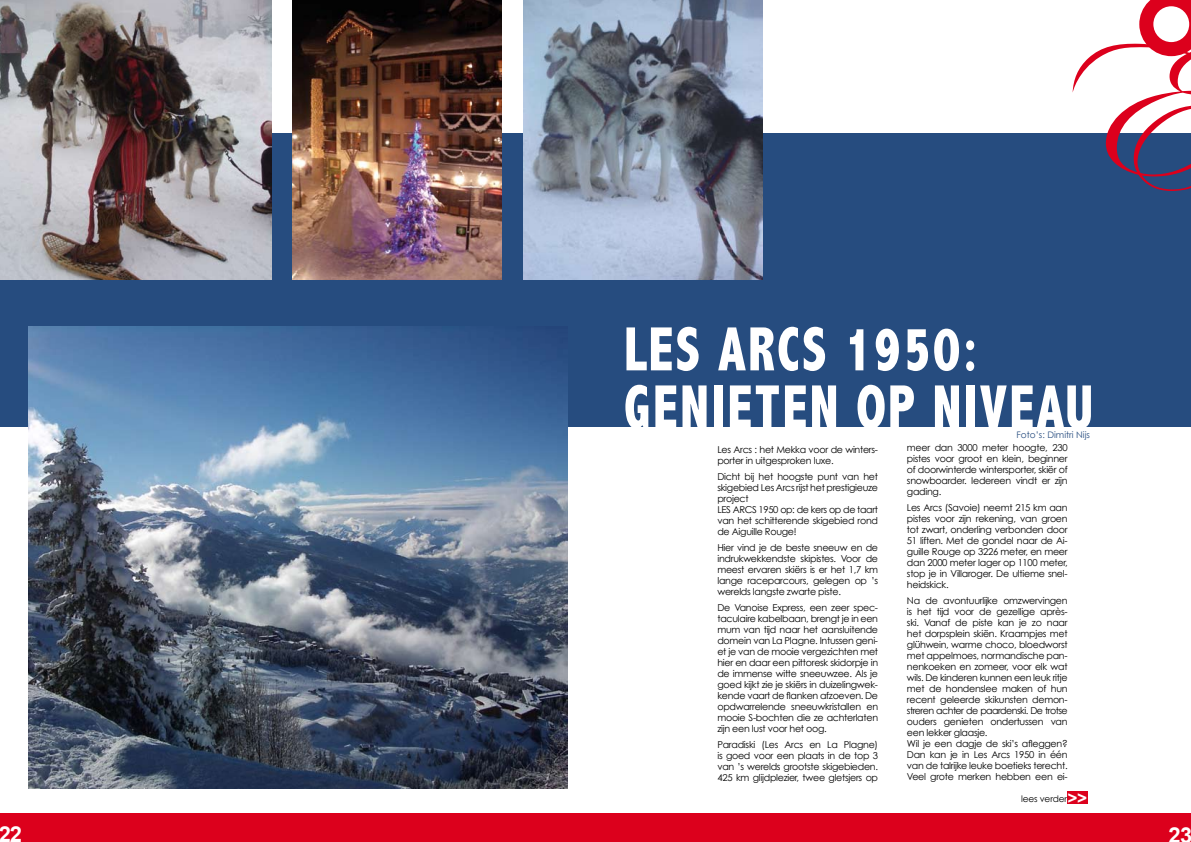
<style>
.page{position:relative;width:1191px;height:842px;background:#fff}
.page>*{position:absolute;margin:0;border:0;box-sizing:border-box;transform-origin:0 0}
.t1{font:800 condensed 63px/58px "Abadi";letter-spacing:.04em;color:#fff;scale:.85 1}
.t2{font:700 22px "Arial";color:#fff}
.t3{font:9.5px/11px "Century Gothic";letter-spacing:-.03em;color:#000;text-align:justify}
.t4{font:9px "Century Gothic";color:#264c7f}
.t5{font:9px "Century Gothic";letter-spacing:-.02em;color:#000}
.s1{font-family:"Arial";font-weight:700;font-size:17.1px;color:#fff}
</style>
<div class="page">
<div style="left:0;top:133px;width:1191px;height:294px;background:#264c7f"></div>
<div style="left:0;top:813px;width:1191px;height:29px;background:#dc001c"></div>
<img style="left:28px;top:327px;width:539px;height:461px">
<img style="left:0;top:0;width:271px;height:279px">
<img style="left:292px;top:0;width:210px;height:279px">
<img style="left:523px;top:0;width:240px;height:279px">
<div style="left:1067px;top:791px;width:20px;height:12px;background:#dc001c"></div>
<svg style="left:1072px;top:0;width:119px;height:191px"></svg>
<h1 class="t1" style="left:624px;top:320px;width:553px">LES ARCS 1950:<br>GENIETEN OP NIVEAU</h1>
<p class="t3" style="left:717px;top:444px;width:162px">Les Arcs : het Mekka voor de winters&shy;porter in uitgesproken luxe.</p>
<p class="t3" style="left:717px;top:471px;width:162px;text-align:left">Dicht bij het hoogste punt van het skigebied Les Arcs rijst het prestigieuze project<br>LES ARCS 1950 op: de kers op de taart van het schitterende skigebied rond de Aiguille Rouge!</p>
<p class="t3" style="left:717px;top:542px;width:162px">Hier vind je de beste sneeuw en de indrukwekkendste skipistes. Voor de meest ervaren skiërs is er het 1,7 km lange raceparcours, gelegen op ’s werelds langste zwarte piste.</p>
<p class="t3" style="left:717px;top:602px;width:162px">De Vanoise Express, een zeer spec&shy;taculaire kabelbaan, brengt je in een mum van tijd naar het aansluitende domein van La Plagne. Intussen geni&shy;et je van de mooie vergezichten met hier en daar een pittoresk skidorpje in de immense witte sneeuwzee. Als je goed kijkt zie je skiërs in duizelingwek&shy;kende vaart de flanken afzoeven. De opdwarrelende sneeuwkristallen en mooie S-bochten die ze achterlaten zijn een lust voor het oog.</p>
<p class="t3" style="left:717px;top:739px;width:162px">Paradiski (Les Arcs en La Plagne) is goed voor een plaats in de top 3 van ’s werelds grootste skigebieden.<br>425 km glijdplezier, twee gletsjers op</p>
<p class="t4" style="left:1016px;top:429px;width:75px">Foto’s: Dimitri Nijs</p>
<p class="t3" style="left:907px;top:442px;width:162px">meer dan 3000 meter hoogte, 230 pistes voor groot en klein, beginner of doorwinterde wintersporter, skiër of snowboarder. Iedereen vindt er zijn gading.</p>
<p class="t3" style="left:907px;top:502px;width:162px">Les Arcs (Savoie) neemt 215 km aan pistes voor zijn rekening, van groen tot zwart, onderling verbonden door 51 liften. Met de gondel naar de Ai&shy;guille Rouge op 3226 meter, en meer dan 2000 meter lager op 1100 meter, stop je in Villaroger. De ultieme snel&shy;heidskick.</p>
<p class="t3" style="left:907px;top:595px;width:162px;text-align:left">Na de avontuurlijke omzwervingen is het tijd voor de gezellige après&shy;ski. Vanaf de piste kan je zo naar het dorpsplein skiën. Kraampjes met glühwein, warme choco, bloedworst met appelmoes, normandische pan&shy;nenkoeken en zomeer, voor elk wat wils. De kinderen kunnen een leuk ritje met de hondenslee maken of hun recent geleerde skikunsten demon&shy;streren achter de paardenski. De trotse ouders genieten ondertussen van een lekker glaasje.<br>Wil je een dagje de ski’s afleggen?<br>Dan kan je in Les Arcs 1950 in één van de talrijke leuke boetieks terecht.<br>Veel grote merken hebben een ei-</p>
<p class="t5" style="left:1021px;top:793px;width:67px">lees verder<span class="s1">&gt;&gt;</span></p>
<h2 class="t2" style="left:-2px;top:820px;width:25px">22</h2>
<h2 class="t2" style="left:1168px;top:820px;width:25px">23</h2>
</div>
